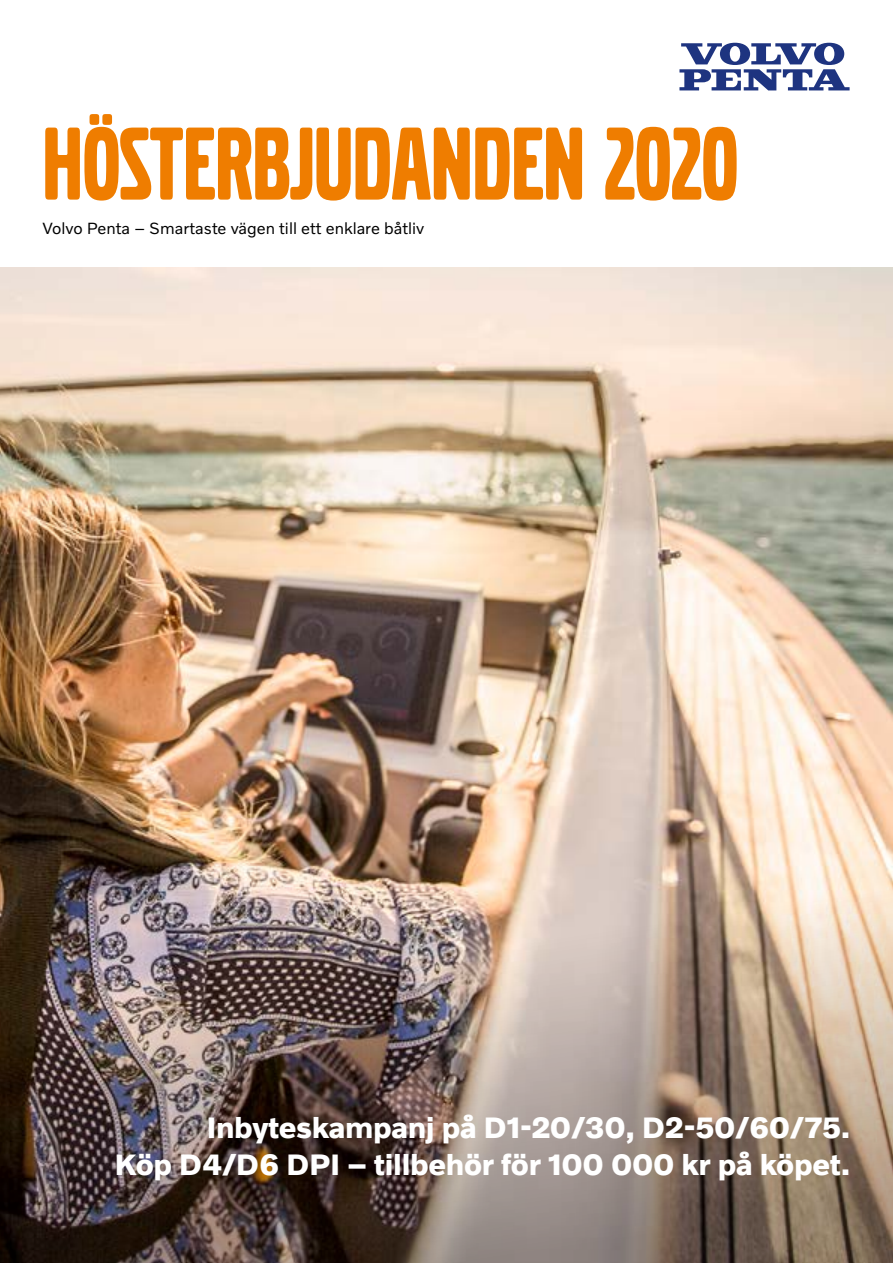
<style>
.page{position:relative;width:893px;height:1263px;background:#fff}
.page>*{position:absolute;margin:0;border:0;box-sizing:border-box;transform-origin:0 0}
.t1{font:108px "Volvo Broad Pro";color:#ef7d00}
.t2{font:700 30px/37.5px "Volvo Novum";letter-spacing:-.01em;color:#fff;text-align:right}
.t3{font:16.5px "Volvo Novum";color:#000}
</style>
<div class="page">
<img style="left:0;top:268px;width:893px;height:604px">
<img style="left:0;top:872px;width:893px;height:391px">
<svg style="left:679px;top:43px;width:171px;height:47px"></svg>
<h1 class="t1" style="left:43px;top:114px;width:697px">HÖSTERBJUDANDEN 2020</h1>
<p class="t3" style="left:43px;top:218px;width:383px">Volvo Penta – Smartaste vägen till ett enklare båtliv</p>
<p class="t2" style="left:115px;top:1107px;width:737px">Inbyteskampanj på D1-20/30, D2-50/60/75.<br>Köp D4/D6 DPI – tillbehör för 100 000 kr på köpet.</p>
</div>
